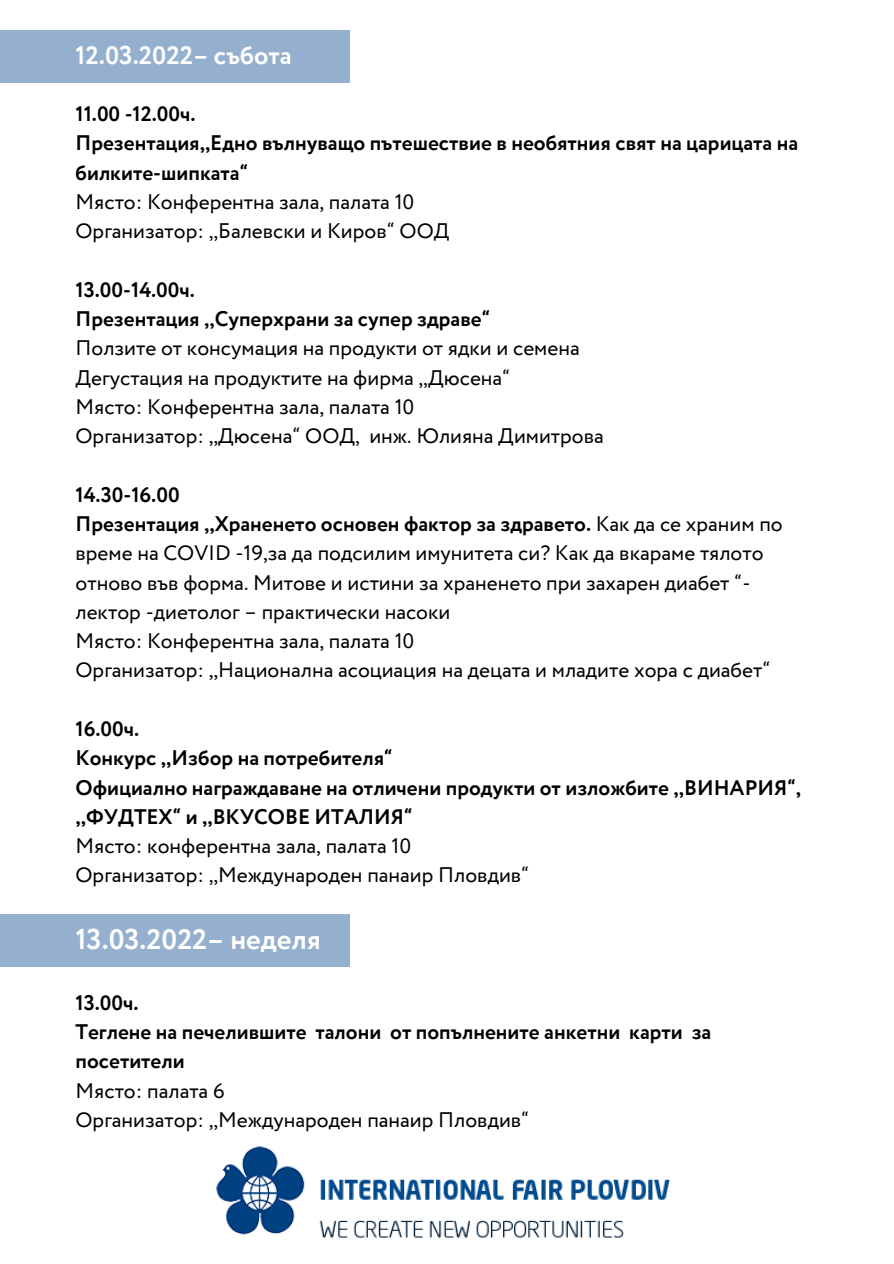
<style>
.page{position:relative;width:894px;height:1264px;background:#fff}
.page>*{position:absolute;margin:0;border:0;box-sizing:border-box;transform-origin:0 0}
.t1{font:700 28.5px "Circe";color:#fff}
.t2{font:700 25.5px "Circe";color:#fff}
.t3{font:21px/29.2px "Circe";color:#000}
.t4{font:700 21px/29.2px "Circe";color:#000}
.s1{font-weight:700}
</style>
<div class="page">
<img style="left:216px;top:1146px;width:454px;height:92px">
<div style="left:0;top:914px;width:349px;height:53px;background:#95b0ce"></div>
<div style="left:0;top:30px;width:349px;height:53px;background:#95b0ce"></div>
<p class="t2" style="left:75px;top:38px;width:217px">12.03.2022– събота</p>
<p class="t4" style="left:75px;top:100px;width:122px">11.00 -12.00ч.</p>
<p class="t4" style="left:75px;top:130px;width:724px">Презентация,,Едно вълнуващо пътешествие в необятния свят на царицата на билките-шипката“</p>
<p class="t3" style="left:75px;top:188px;width:340px">Място: Конферентна зала, палата 10</p>
<p class="t3" style="left:75px;top:217px;width:375px">Организатор: ,,Балевски и Киров“ ООД</p>
<p class="t4" style="left:75px;top:276px;width:121px">13.00-14.00ч.</p>
<p class="t4" style="left:75px;top:305px;width:416px">Презентация ,,Суперхрани за супер здраве“</p>
<p class="t3" style="left:75px;top:335px;width:505px">Ползите от консумация на продукти от ядки и семена</p>
<p class="t3" style="left:75px;top:364px;width:436px">Дегустация на продуктите на фирма ,,Дюсена“</p>
<p class="t3" style="left:75px;top:393px;width:340px">Място: Конферентна зала, палата 10</p>
<p class="t3" style="left:75px;top:422px;width:529px">Организатор: ,,Дюсена“ ООД, инж. Юлияна Димитрова</p>
<p class="t4" style="left:75px;top:481px;width:106px">14.30-16.00</p>
<p class="t3" style="left:75px;top:510px;width:708px"><span class="s1">Презентация ,,Храненето основен фактор за здравето.</span> Как да се храним по време на COVID -19,за да подсилим имунитета си? Как да вкараме тялото отново във форма. Митове и истини за храненето при захарен диабет “- лектор -диетолог – практически насоки</p>
<p class="t3" style="left:75px;top:627px;width:340px">Място: Конферентна зала, палата 10</p>
<p class="t3" style="left:75px;top:657px;width:696px">Организатор: ,,Национална асоциация на децата и младите хора с диабет“</p>
<p class="t4" style="left:75px;top:715px;width:65px">16.00ч.</p>
<p class="t4" style="left:75px;top:744px;width:318px">Конкурс ,,Избор на потребителя“</p>
<p class="t4" style="left:75px;top:774px;width:727px">Официално награждаване на отличени продукти от изложбите ,,ВИНАРИЯ“,</p>
<p class="t4" style="left:75px;top:803px;width:338px">,,ФУДТЕХ“ и ,,ВКУСОВЕ ИТАЛИЯ“</p>
<p class="t3" style="left:75px;top:832px;width:337px">Място: конферентна зала, палата 10</p>
<p class="t3" style="left:75px;top:861px;width:455px">Организатор: ,,Международен панаир Пловдив“</p>
<p class="t1" style="left:75px;top:919px;width:247px">13.03.2022– неделя</p>
<p class="t4" style="left:75px;top:989px;width:65px">13.00ч.</p>
<p class="t4" style="left:75px;top:1018px;width:637px">Теглене на печелившите талони от попълнените анкетни карти за посетители</p>
<p class="t3" style="left:75px;top:1077px;width:150px">Място: палата 6</p>
<p class="t3" style="left:75px;top:1106px;width:455px">Организатор: ,,Международен панаир Пловдив“</p>
</div>
